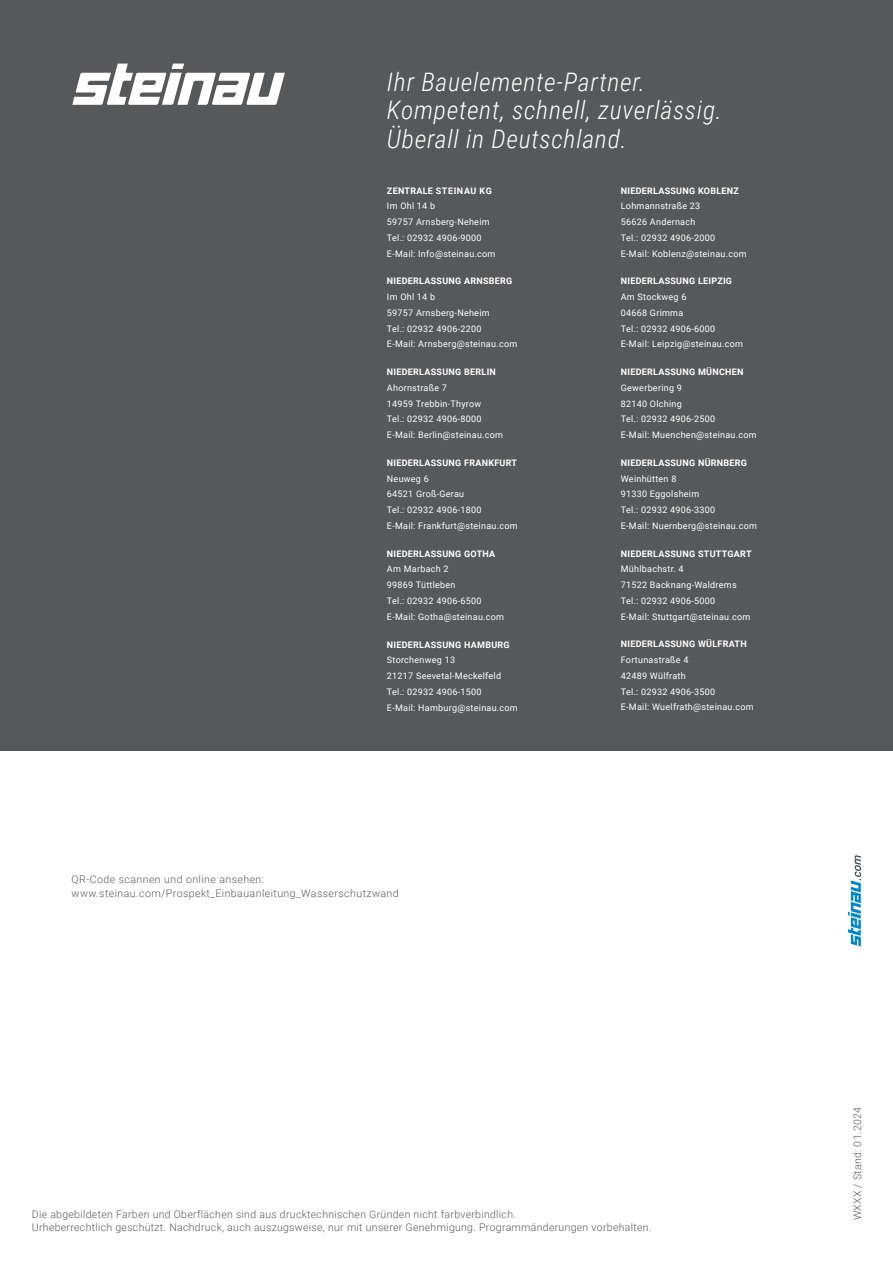
<style>
.page{position:relative;width:893px;height:1263px;background:#fff}
.page>*{position:absolute;margin:0;border:0;box-sizing:border-box;transform-origin:0 0}
.t1{font:italic 300 25.5px/28.5px "Roboto Condensed";letter-spacing:.03em;color:#fff}
.t2{font:300 10.5px/13.5px "Roboto";letter-spacing:.03em;color:#57585a}
.t3{font:9px/15.8px "Roboto";letter-spacing:.03em;color:#fff}
.t4{font:700 9px "Roboto";letter-spacing:.03em;color:#fff}
</style>
<div class="page">
<div style="left:0;top:0;width:893px;height:751px;background:#57585a"></div>
<svg style="left:72px;top:64px;width:213px;height:41px"></svg>
<svg style="left:848px;top:855px;width:13px;height:91px"></svg>
<h1 class="t1" style="left:387px;top:66px;width:336px">Ihr Bauelemente-Partner.<br>Kompetent, schnell, zuverlässig.<br>Überall in Deutschland.</h1>
<p class="t4" style="left:387px;top:184px;width:106px">ZENTRALE STEINAU KG</p>
<p class="t3" style="left:387px;top:198px;width:110px">Im Ohl 14 b<br>59757 Arnsberg-Neheim<br>Tel.: 02932 4906-9000<br>E-Mail: Info@steinau.com</p>
<p class="t4" style="left:387px;top:275px;width:127px">NIEDERLASSUNG ARNSBERG</p>
<p class="t3" style="left:387px;top:289px;width:132px">Im Ohl 14 b<br>59757 Arnsberg-Neheim<br>Tel.: 02932 4906-2200<br>E-Mail: Arnsberg@steinau.com</p>
<p class="t4" style="left:387px;top:366px;width:110px">NIEDERLASSUNG BERLIN</p>
<p class="t3" style="left:387px;top:380px;width:118px">Ahornstraße 7<br>14959 Trebbin-Thyrow<br>Tel.: 02932 4906-8000<br>E-Mail: Berlin@steinau.com</p>
<p class="t4" style="left:387px;top:456px;width:132px">NIEDERLASSUNG FRANKFURT</p>
<p class="t3" style="left:387px;top:470px;width:132px">Neuweg 6<br>64521 Groß-Gerau<br>Tel.: 02932 4906-1800<br>E-Mail: Frankfurt@steinau.com</p>
<p class="t4" style="left:387px;top:547px;width:110px">NIEDERLASSUNG GOTHA</p>
<p class="t3" style="left:387px;top:561px;width:119px">Am Marbach 2<br>99869 Tüttleben<br>Tel.: 02932 4906-6500<br>E-Mail: Gotha@steinau.com</p>
<p class="t4" style="left:387px;top:638px;width:124px">NIEDERLASSUNG HAMBURG</p>
<p class="t3" style="left:387px;top:652px;width:132px">Storchenweg 13<br>21217 Seevetal-Meckelfeld<br>Tel.: 02932 4906-1500<br>E-Mail: Hamburg@steinau.com</p>
<p class="t4" style="left:621px;top:184px;width:120px">NIEDERLASSUNG KOBLENZ</p>
<p class="t3" style="left:621px;top:198px;width:127px">Lohmannstraße 23<br>56626 Andernach<br>Tel.: 02932 4906-2000<br>E-Mail: Koblenz@steinau.com</p>
<p class="t4" style="left:621px;top:275px;width:113px">NIEDERLASSUNG LEIPZIG</p>
<p class="t3" style="left:621px;top:289px;width:124px">Am Stockweg 6<br>04668 Grimma<br>Tel.: 02932 4906-6000<br>E-Mail: Leipzig@steinau.com</p>
<p class="t4" style="left:621px;top:366px;width:124px">NIEDERLASSUNG MÜNCHEN</p>
<p class="t3" style="left:621px;top:380px;width:137px">Gewerbering 9<br>82140 Olching<br>Tel.: 02932 4906-2500<br>E-Mail: Muenchen@steinau.com</p>
<p class="t4" style="left:621px;top:456px;width:128px">NIEDERLASSUNG NÜRNBERG</p>
<p class="t3" style="left:621px;top:470px;width:138px">Weinhütten 8<br>91330 Eggolsheim<br>Tel.: 02932 4906-3300<br>E-Mail: Nuernberg@steinau.com</p>
<p class="t4" style="left:621px;top:547px;width:132px">NIEDERLASSUNG STUTTGART</p>
<p class="t3" style="left:621px;top:561px;width:131px">Mühlbachstr. 4<br>71522 Backnang-Waldrems<br>Tel.: 02932 4906-5000<br>E-Mail: Stuttgart@steinau.com</p>
<p class="t4" style="left:621px;top:638px;width:127px">NIEDERLASSUNG WÜLFRATH</p>
<p class="t3" style="left:621px;top:652px;width:134px">Fortunastraße 4<br>42489 Wülfrath<br>Tel.: 02932 4906-3500<br>E-Mail: Wuelfrath@steinau.com</p>
<p class="t2" style="left:72px;top:872px;width:329px">QR-Code scannen und online ansehen: www.steinau.com/Prospekt_Einbauanleitung_Wasserschutzwand</p>
<p class="t2" style="left:32px;top:1207px;width:621px">Die abgebildeten Farben und Oberflächen sind aus drucktechnischen Gründen nicht farbverbindlich.<br>Urheberrechtlich geschützt. Nachdruck, auch auszugsweise, nur mit unserer Genehmigung. Programmänderungen vorbehalten.</p>
<p class="t2" style="left:850px;top:1220px;width:115px;rotate:-90deg">WXXX / Stand: 01.2024</p>
</div>
